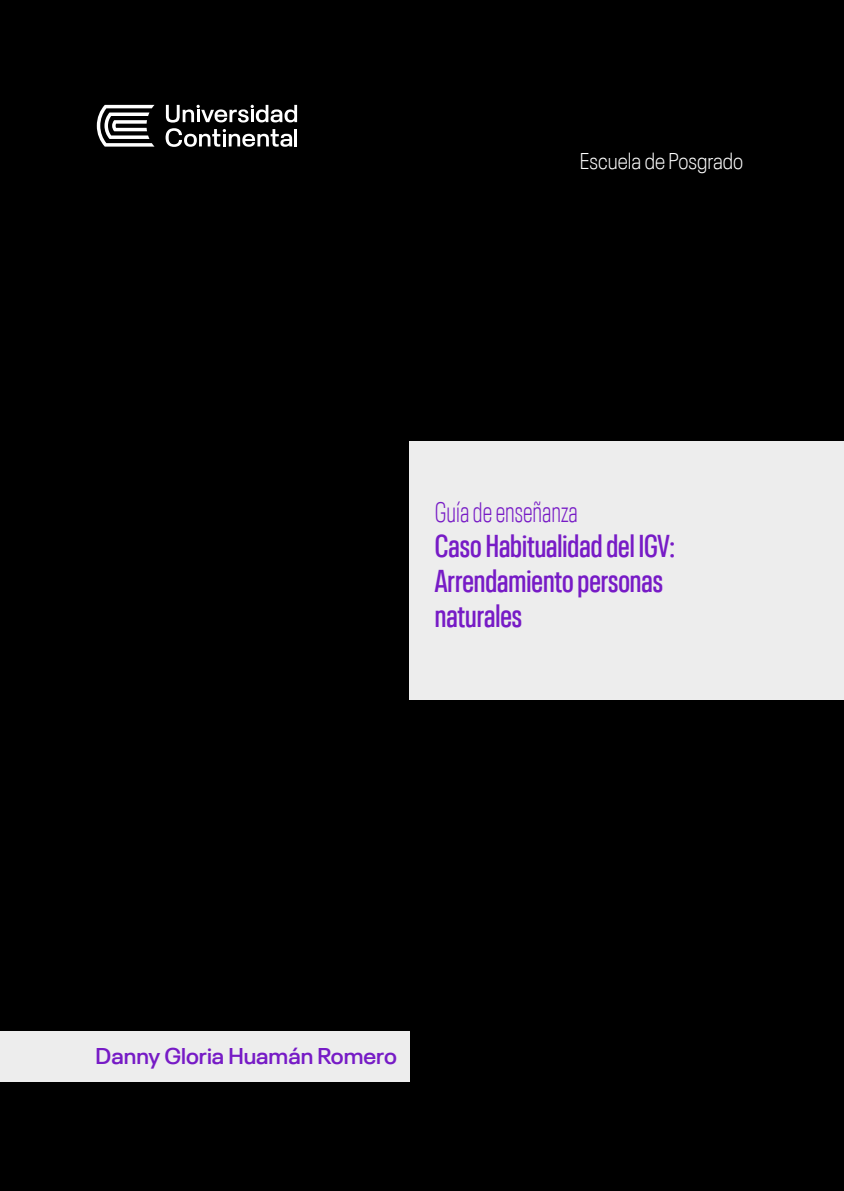
<style>
.page{position:relative;width:844px;height:1191px;background:#fff}
.page>*{position:absolute;margin:0;border:0;box-sizing:border-box;transform-origin:0 0}
.t1{font:600 condensed 31.5px/35px "Neue Plak";color:#771bc6}
.t2{font:300 condensed 28px "Neue Plak";color:#771bc6}
.t3{font:600 22.75px "Neue Plak";color:#771bc6}
.t4{font:300 condensed 22.75px "Neue Plak";color:#fff}
</style>
<div class="page">
<div style="left:0;top:0;width:843px;height:1191px;background:#000"></div>
<svg style="left:97px;top:105px;width:57px;height:42px"></svg>
<svg style="left:165px;top:105px;width:132px;height:42px"></svg>
<div style="left:0;top:1031px;width:409px;height:50px;background:#ededed"></div>
<div style="left:409px;top:441px;width:434px;height:258px;background:#ededed"></div>
<p class="t4" style="left:579px;top:144px;width:165px">Escuela de Posgrado</p>
<p class="t2" style="left:435px;top:492px;width:144px">Guía de enseñanza</p>
<p class="t1" style="left:435px;top:525px;width:242px">Caso Habitualidad del IGV:<br>Arrendamiento personas naturales</p>
<p class="t3" style="left:95px;top:1038px;width:303px">Danny Gloria Huamán Romero</p>
</div>
